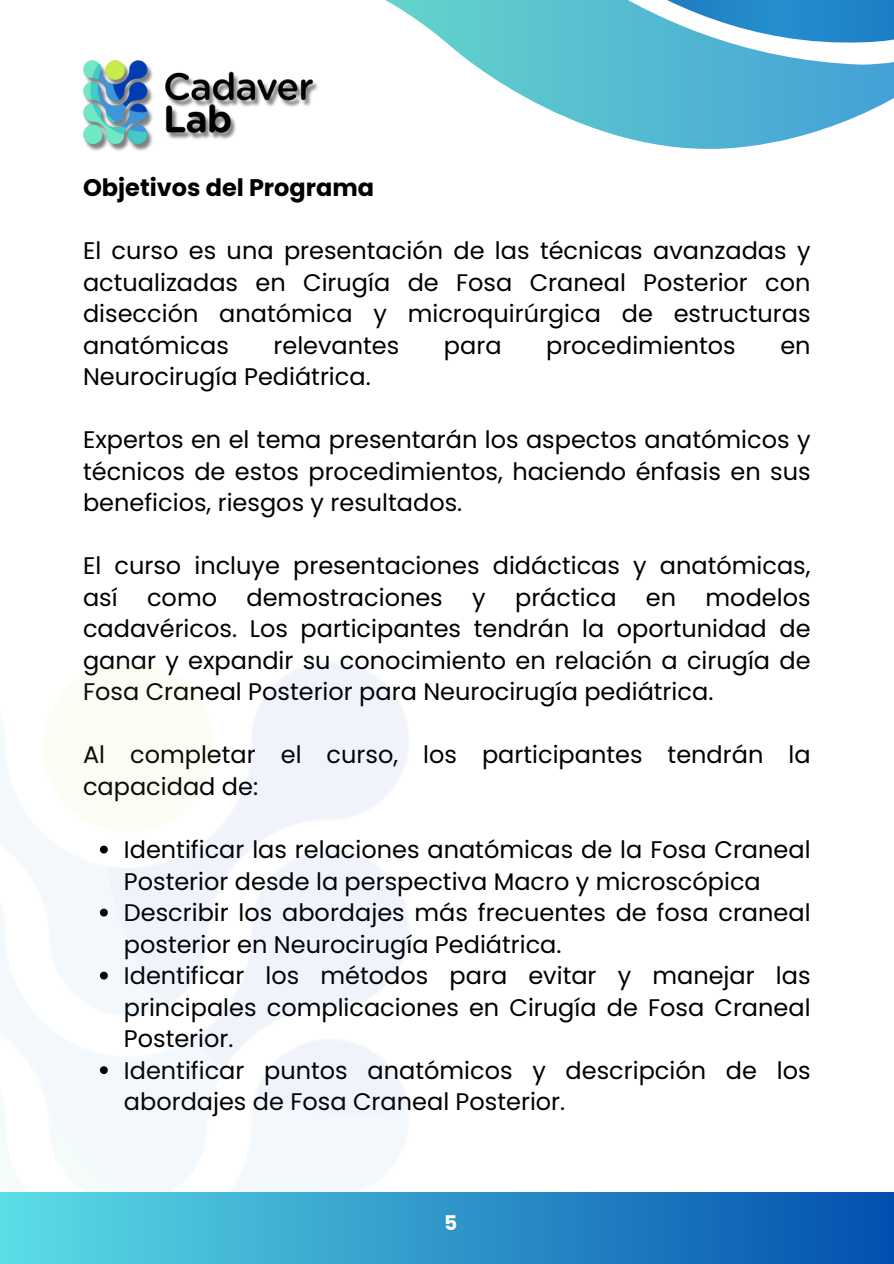
<style>
.page{position:relative;width:894px;height:1264px;background:#fff}
.page>*{position:absolute;margin:0;border:0;box-sizing:border-box;transform-origin:0 0}
.t1{font:24px/31.5px "Poppins";color:#000;text-align:justify}
.t2{font:700 24px "Poppins";color:#000}
.t3{font:700 20.25px "Poppins";color:#fff}
</style>
<div class="page">
<img style="left:0;top:662px;width:409px;height:530px">
<img style="left:83px;top:60px;width:98px;height:91px">
<div style="left:0;top:1192px;width:893px;height:71px;background:linear-gradient(to right,#5cdee5,#034faf)"></div>
<svg style="left:181px;top:0;width:712px;height:149px"></svg>
<p class="t2" style="left:83px;top:171px;width:292px">Objetivos del Programa</p>
<p class="t1" style="left:83px;top:235px;width:728px">El curso es una presentación de las técnicas avanzadas y actualizadas en Cirugía de Fosa Craneal Posterior con disección anatómica y microquirúrgica de estructuras anatómicas</p>
<p class="t1" style="left:273px;top:329px;width:127px">relevantes</p>
<p class="t1" style="left:444px;top:329px;width:59px">para</p>
<p class="t1" style="left:546px;top:329px;width:191px">procedimientos</p>
<p class="t1" style="left:780px;top:329px;width:32px">en</p>
<p class="t1" style="left:83px;top:361px;width:289px">Neurocirugía Pediátrica.</p>
<h1 class="t1" style="left:83px;top:424px;width:728px">Expertos en el tema presentarán los aspectos anatómicos y técnicos de estos procedimientos, haciendo énfasis en sus beneficios, riesgos y resultados.</h1>
<p class="t1" style="left:83px;top:550px;width:728px">El curso incluye presentaciones didácticas y anatómicas, así como demostraciones y práctica en modelos cadavéricos. Los participantes tendrán la oportunidad de ganar y expandir su conocimiento en relación a cirugía de Fosa Craneal Posterior para Neurocirugía pediátrica.</p>
<p class="t1" style="left:83px;top:739px;width:728px">Al completar el curso, los participantes tendrán la capacidad de:</p>
<p class="t1" style="left:124px;top:833px;width:688px">Identificar las relaciones anatómicas de la Fosa Craneal<br>Posterior desde la perspectiva Macro y microscópica</p>
<p class="t1" style="left:124px;top:896px;width:688px">Describir los abordajes más frecuentes de fosa craneal posterior en Neurocirugía Pediátrica.</p>
<p class="t1" style="left:124px;top:959px;width:688px">Identificar los métodos para evitar y manejar las principales complicaciones en Cirugía de Fosa Craneal Posterior.</p>
<p class="t1" style="left:124px;top:1054px;width:688px">Identificar puntos anatómicos y descripción de los abordajes de Fosa Craneal Posterior.</p>
<p class="t3" style="left:444px;top:1209px;width:15px">5</p>
</div>
